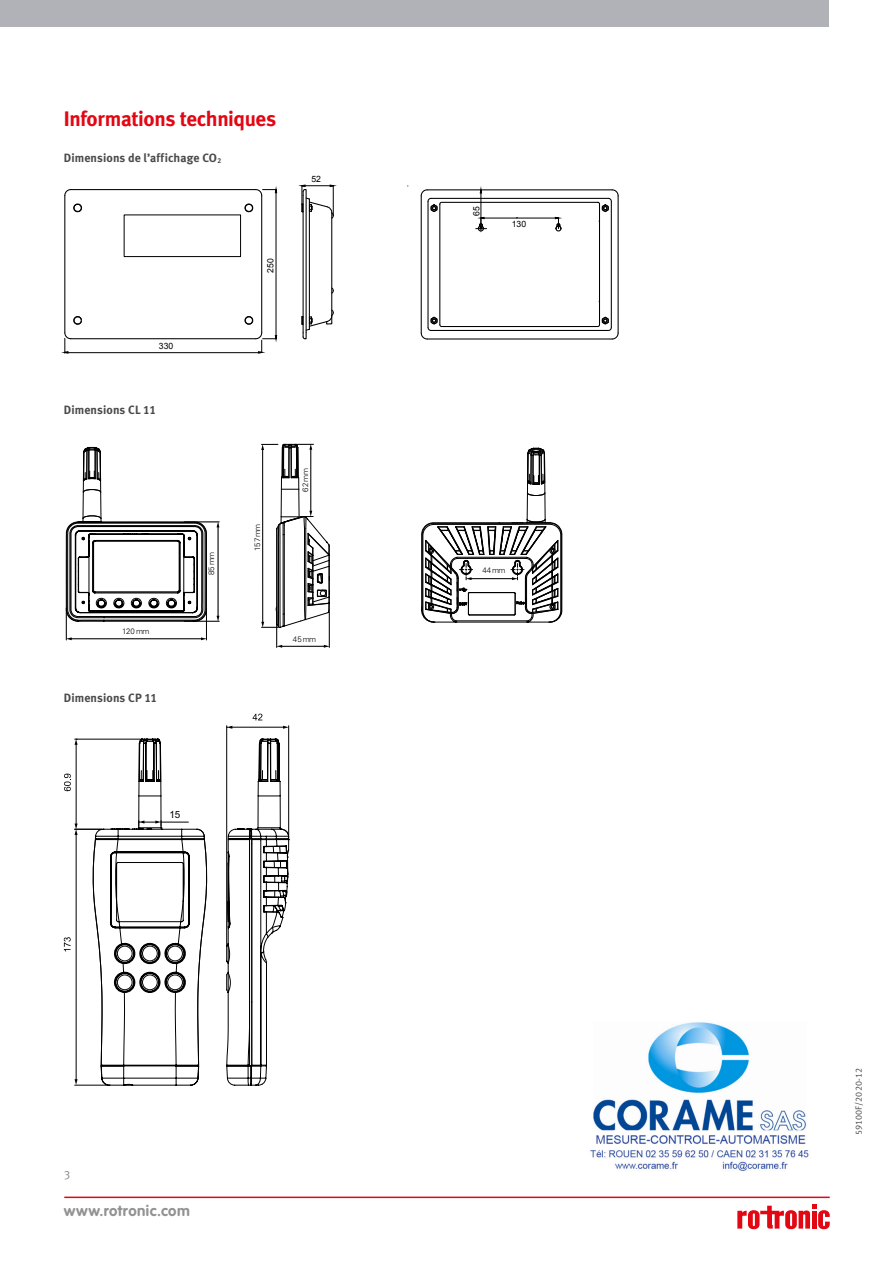
<style>
.page{position:relative;width:893px;height:1263px;background:#fff}
.page>*{position:absolute;margin:0;border:0;box-sizing:border-box;transform-origin:0 0}
.t1{font:21px "Meta Bold LF";letter-spacing:-.02em;color:#e30613}
.t2{font:700 15px "VAG Rounded";letter-spacing:.03em;color:#929292}
.t3{font:12px "Meta Bold LF";letter-spacing:.01em;color:#4a4a49}
.t4{font:12px "Meta Normal LF";color:#878787}
.t5{font:9.9px "Arial";color:#000}
.t6{font:9px "Meta Normal LF";letter-spacing:.01em;color:#4a4a49}
.t7{font:8.7px "Arial";color:#000}
.t8{font:300 7.8px "Univers";letter-spacing:-.05em;color:#000}
</style>
<div class="page">
<hr style="left:64px;top:1196px;width:766px;height:2px;background:#e30613">
<svg style="left:737px;top:1204px;width:93px;height:25px"></svg>
<div style="left:0;top:0;width:829px;height:26px;background:#b0b2b7"></div>
<hr style="left:64px;top:196px;width:1px;height:137px;background:#000">
<hr style="left:71px;top:338px;width:185px;height:1px;background:#000">
<hr style="left:71px;top:189px;width:185px;height:1px;background:#000">
<svg style="left:64px;top:189px;width:8px;height:8px"></svg>
<svg style="left:73px;top:203px;width:9px;height:10px"></svg>
<hr style="left:68px;top:352px;width:191px;height:1px;background:#000">
<div style="left:124px;top:215px;width:117px;height:42px;border:1px solid #000"></div>
<hr style="left:427px;top:189px;width:185px;height:1px;background:#000">
<hr style="left:618px;top:196px;width:1px;height:137px;background:#000">
<hr style="left:427px;top:338px;width:185px;height:1px;background:#000">
<hr style="left:421px;top:196px;width:1px;height:137px;background:#000">
<hr style="left:439px;top:204px;width:1px;height:121px;background:#000">
<hr style="left:599px;top:204px;width:1px;height:121px;background:#000">
<hr style="left:442px;top:202px;width:156px;height:1px;background:#000">
<hr style="left:442px;top:326px;width:156px;height:1px;background:#000">
<hr style="left:431px;top:198px;width:177px;height:1px;background:#000">
<hr style="left:431px;top:330px;width:177px;height:1px;background:#000">
<hr style="left:427px;top:201px;width:2px;height:126px;background:#000">
<hr style="left:611px;top:201px;width:1px;height:126px;background:#000">
<svg style="left:597px;top:189px;width:22px;height:24px"></svg>
<svg style="left:597px;top:316px;width:22px;height:24px"></svg>
<svg style="left:420px;top:316px;width:23px;height:24px"></svg>
<svg style="left:420px;top:189px;width:23px;height:24px"></svg>
<hr style="left:484px;top:218px;width:71px;height:1px;background:#000">
<svg style="left:554px;top:216px;width:8px;height:16px"></svg>
<hr style="left:481px;top:193px;width:1px;height:35px;background:#000">
<svg style="left:479px;top:186px;width:4px;height:8px"></svg>
<svg style="left:61px;top:307px;width:146px;height:334px"></svg>
<hr style="left:184px;top:621px;width:35px;height:1px;background:#000">
<hr style="left:184px;top:522px;width:35px;height:1px;background:#000">
<hr style="left:218px;top:526px;width:1px;height:91px;background:#000">
<svg style="left:527px;top:327px;width:18px;height:158px"></svg>
<hr style="left:527px;top:453px;width:1px;height:40px;background:#000">
<hr style="left:544px;top:453px;width:1px;height:40px;background:#000">
<svg style="left:421px;top:492px;width:142px;height:131px"></svg>
<svg style="left:64px;top:738px;width:143px;height:348px"></svg>
<img style="left:590px;top:1022px;width:219px;height:149px">
<svg style="left:226px;top:184px;width:111px;height:901px"></svg>
<svg style="left:475px;top:207px;width:12px;height:26px"></svg>
<h1 class="t1" style="left:64px;top:105px;width:214px">Informations techniques</h1>
<p class="t3" style="left:64px;top:150px;width:159px">Dimensions de l’affichage CO<sub>2</sub></p>
<p class="t7" style="left:311px;top:174px;width:11px">52</p>
<p class="t7" style="left:159px;top:340px;width:16px">330</p>
<p class="t3" style="left:64px;top:402px;width:94px">Dimensions CL 11</p>
<p class="t8" style="left:122px;top:626px;width:29px">120 mm</p>
<p class="t3" style="left:64px;top:690px;width:95px">Dimensions CP 11</p>
<p class="t8" style="left:207px;top:575px;width:25px;rotate:-90deg">85 mm</p>
<p class="t8" style="left:253px;top:551px;width:29px;rotate:-90deg">157 mm</p>
<p class="t8" style="left:301px;top:492px;width:25px;rotate:-90deg">62 mm</p>
<p class="t8" style="left:293px;top:634px;width:25px">45 mm</p>
<p class="t5" style="left:169px;top:808px;width:13px">15</p>
<p class="t4" style="left:64px;top:1168px;width:8px">3</p>
<p class="t2" style="left:64px;top:1202px;width:128px">www.rotronic.com</p>
<p class="t7" style="left:512px;top:218px;width:16px">130</p>
<p class="t8" style="left:482px;top:565px;width:25px">44 mm</p>
<p class="t6" style="left:853px;top:1135px;width:69px;rotate:-90deg">59100F/2020-12</p>
</div>
